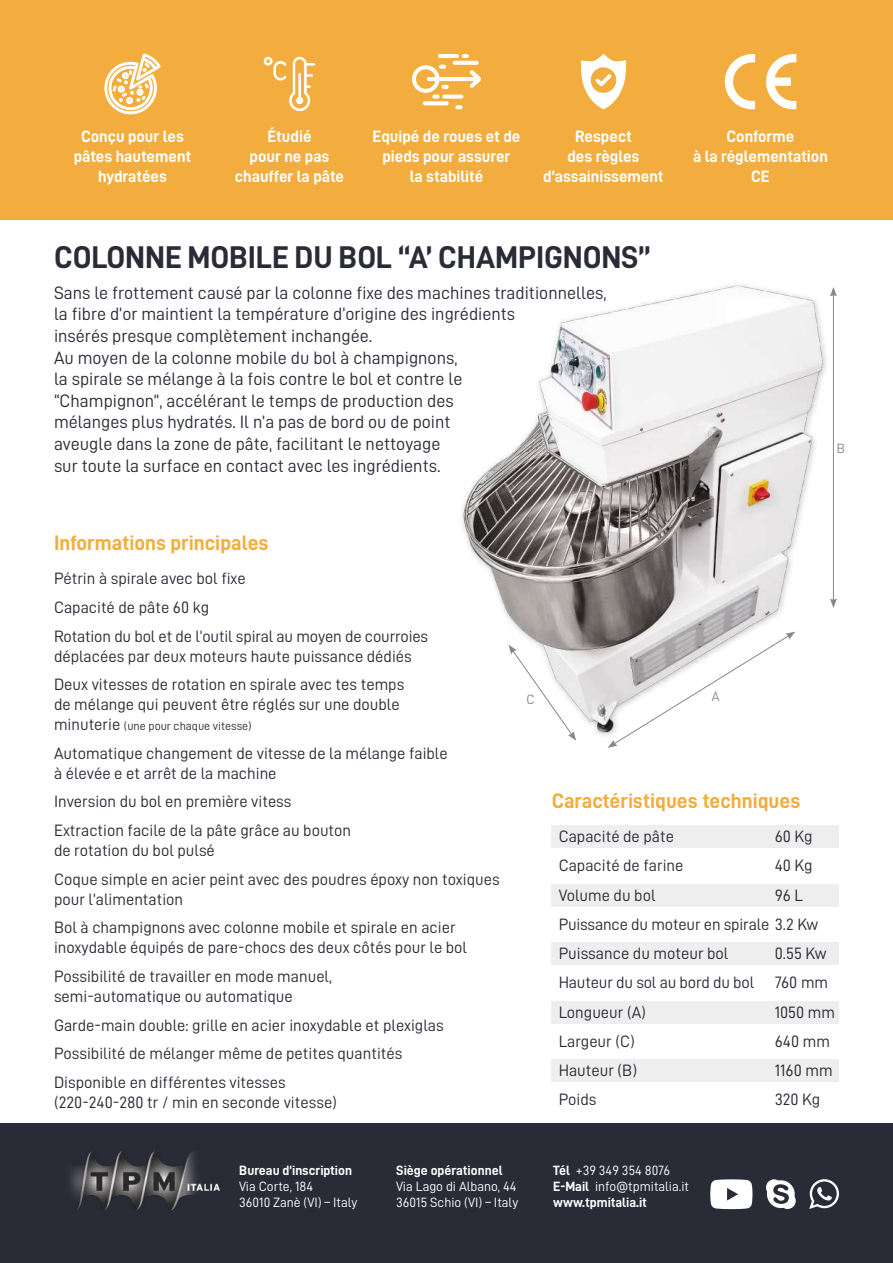
<style>
.page{position:relative;width:893px;height:1263px;background:#fff}
.page>*{position:absolute;margin:0;border:0;box-sizing:border-box;transform-origin:0 0}
.t1{font:31.5px "D DIN Bold";color:#292b36}
.t2{font:21px "D DIN Bold";color:#f3ad3e}
.t3{font:18px/21.6px "D DIN";color:#292b36}
.t4{font:16.5px/28.8px "D DIN";color:#292b36}
.t5{font:16.5px/19.8px "D DIN Bold";color:#fff;text-align:center}
.t6{font:13.5px/16.2px "D DIN";color:#fff}
.t7{font:13.5px "D DIN Bold";color:#fff}
.t8{font:13.5px "D DIN";color:#878787}
.t9{font:12px "D DIN";color:#292b36}
.s1{font-size:16.5px}
.s2{font-family:"D DIN Bold"}
</style>
<div class="page">
<img style="left:462px;top:284px;width:369px;height:452px">
<div style="left:0;top:0;width:893px;height:219px;background:#f3ad3e"></div>
<svg style="left:104px;top:53px;width:57px;height:61px"></svg>
<svg style="left:608px;top:632px;width:187px;height:116px"></svg>
<hr style="left:833px;top:294px;width:1px;height:307px;background:#878787">
<svg style="left:830px;top:287px;width:7px;height:9px"></svg>
<svg style="left:830px;top:598px;width:7px;height:10px"></svg>
<svg style="left:508px;top:645px;width:68px;height:96px"></svg>
<svg style="left:263px;top:56px;width:53px;height:56px"></svg>
<svg style="left:580px;top:54px;width:47px;height:55px"></svg>
<svg style="left:766px;top:54px;width:30px;height:55px"></svg>
<svg style="left:725px;top:54px;width:30px;height:55px"></svg>
<svg style="left:453px;top:61px;width:26px;height:4px"></svg>
<hr style="left:438px;top:54px;width:21px;height:4px;background:#fff;border-radius:2px">
<svg style="left:462px;top:54px;width:7px;height:4px"></svg>
<svg style="left:423px;top:101px;width:26px;height:4px"></svg>
<svg style="left:412px;top:65px;width:69px;height:34px"></svg>
<svg style="left:455px;top:105px;width:7px;height:4px"></svg>
<div style="left:552px;top:825px;width:287px;height:22px;background:#eeeeef"></div>
<div style="left:552px;top:884px;width:287px;height:23px;background:#eeeeef"></div>
<div style="left:552px;top:942px;width:287px;height:23px;background:#eeeeef"></div>
<div style="left:552px;top:1001px;width:287px;height:23px;background:#eeeeef"></div>
<div style="left:552px;top:1059px;width:287px;height:22px;background:#eeeeef"></div>
<div style="left:0;top:1123px;width:893px;height:140px;background:#292b36"></div>
<img style="left:70px;top:1151px;width:150px;height:58px">
<svg style="left:766px;top:1179px;width:30px;height:30px"></svg>
<svg style="left:710px;top:1179px;width:42px;height:30px"></svg>
<svg style="left:809px;top:1179px;width:30px;height:30px"></svg>
<p class="t5" style="left:74px;top:126px;width:119px">Conçu pour les pâtes hautement hydratées</p>
<p class="t5" style="left:235px;top:126px;width:111px">Étudié<br>pour ne pas chauffer la pâte</p>
<p class="t5" style="left:373px;top:126px;width:149px">Equipé de roues et de pieds pour assurer<br>la stabilité</p>
<p class="t5" style="left:693px;top:126px;width:136px">Conforme<br>à la réglementation<br>CE</p>
<p class="t5" style="left:543px;top:126px;width:122px">Respect<br>des règles d’assainissement</p>
<h1 class="t1" style="left:54px;top:240px;width:598px">COLONNE MOBILE DU BOL “A’ CHAMPIGNONS”</h1>
<p class="t3" style="left:54px;top:281px;width:554px">Sans le frottement causé par la colonne fixe des machines traditionnelles, la fibre d’or maintient la température d’origine des ingrédients<br>insérés presque complètement inchangée.<br>Au moyen de la colonne mobile du bol à champignons,<br>la spirale se mélange à la fois contre le bol et contre le<br>“Champignon”, accélérant le temps de production des<br>mélanges plus hydratés. Il n’a pas de bord ou de point<br>aveugle dans la zone de pâte, facilitant le nettoyage<br>sur toute la surface en contact avec les ingrédients.</p>
<p class="t8" style="left:837px;top:441px;width:10px">B</p>
<p class="t2" style="left:54px;top:531px;width:216px">Informations principales</p>
<p class="t4" style="left:54px;top:564px;width:376px">Pétrin à spirale avec bol fixe<br>Capacité de pâte 60 kg<br>Rotation du bol et de l’outil spiral au moyen de courroies</p>
<p class="t4" style="left:54px;top:641px;width:359px">déplacées par deux moteurs haute puissance dédiés<br>Deux vitesses de rotation en spirale avec tes temps</p>
<p class="t4" style="left:54px;top:690px;width:347px">de mélange qui peuvent être réglés sur une double</p>
<p class="t9" style="left:54px;top:719px;width:199px"><span class="s1">minuterie</span> (une pour chaque vitesse)</p>
<p class="t4" style="left:54px;top:743px;width:395px;line-height:19.8px">Automatique changement de vitesse de la mélange faible à élevée e et arrêt de la machine</p>
<p class="t4" style="left:54px;top:787px;width:299px">Inversion du bol en première vitess<br>Extraction facile de la pâte grâce au bouton</p>
<p class="t4" style="left:54px;top:836px;width:447px">de rotation du bol pulsé<br>Coque simple en acier peint avec des poudres époxy non toxiques</p>
<p class="t4" style="left:54px;top:884px;width:403px">pour l’alimentation<br>Bol à champignons avec colonne mobile et spirale en acier</p>
<p class="t4" style="left:54px;top:933px;width:415px">inoxydable équipés de pare-chocs des deux côtés pour le bol<br>Possibilité de travailler en mode manuel,</p>
<p class="t4" style="left:54px;top:981px;width:391px">semi-automatique ou automatique<br>Garde-main double: grille en acier inoxydable et plexiglas Possibilité de mélanger même de petites quantités Disponible en différentes vitesses</p>
<p class="t4" style="left:54px;top:1088px;width:285px">(220-240-280 tr / min en seconde vitesse)</p>
<p class="t8" style="left:526px;top:692px;width:10px">C</p>
<p class="t8" style="left:712px;top:689px;width:9px">A</p>
<p class="t2" style="left:552px;top:789px;width:250px">Caractéristiques techniques</p>
<p class="t4" style="left:559px;top:822px;width:117px">Capacité de pâte</p>
<p class="t4" style="left:775px;top:822px;width:39px">60 Kg</p>
<p class="t4" style="left:559px;top:851px;width:126px">Capacité de farine</p>
<p class="t4" style="left:775px;top:851px;width:39px">40 Kg</p>
<p class="t4" style="left:559px;top:880px;width:98px">Volume du bol</p>
<p class="t4" style="left:559px;top:880px;width:261px;line-height:29.2px;text-indent:216px">96 L<br>Puissance du moteur en spirale 3.2 Kw<br>Puissance du moteur bol</p>
<p class="t4" style="left:559px;top:938px;width:271px;line-height:29.2px;text-align:justify;text-indent:216px">0.55 Kw Hauteur du sol au bord du bol 760 mm Longueur (A)</p>
<p class="t4" style="left:775px;top:997px;width:62px">1050 mm</p>
<p class="t4" style="left:559px;top:1026px;width:78px">Largeur (C)</p>
<p class="t4" style="left:775px;top:1026px;width:57px">640 mm</p>
<p class="t4" style="left:559px;top:1056px;width:80px">Hauteur (B)</p>
<p class="t4" style="left:775px;top:1056px;width:59px">1160 mm</p>
<p class="t4" style="left:559px;top:1085px;width:39px">Poids</p>
<p class="t4" style="left:775px;top:1085px;width:47px">320 Kg</p>
<p class="t7" style="left:239px;top:1163px;width:114px">Bureau d’inscription</p>
<p class="t6" style="left:239px;top:1178px;width:120px">Via Corte, 184<br>36010 Zanè (VI) – Italy</p>
<p class="t7" style="left:396px;top:1163px;width:108px">Siège opérationnel</p>
<p class="t6" style="left:396px;top:1178px;width:123px">Via Lago di Albano, 44<br>36015 Schio (VI) – Italy</p>
<p class="t6" style="left:553px;top:1162px;width:137px"><span class="s2">Tél</span> +39 349 354 8076<br><span class="s2">E-Mail</span> info@tpmitalia.it</p>
<p class="t7" style="left:553px;top:1195px;width:95px">www.tpmitalia.it</p>
</div>
